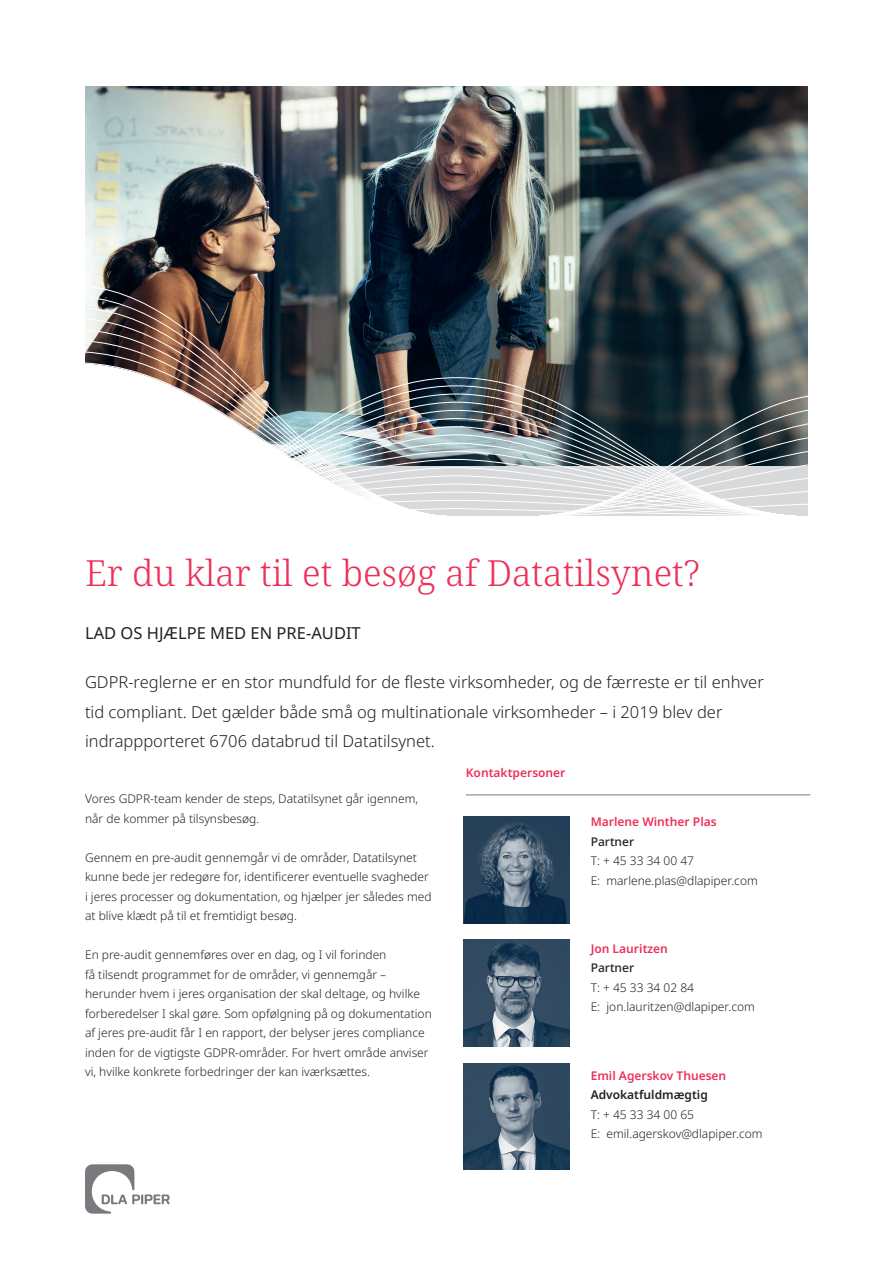
<style>
.page{position:relative;width:893px;height:1263px;background:#fff}
.page>*{position:absolute;margin:0;border:0;box-sizing:border-box;transform-origin:0 0}
.t1{font:300 36px "Noto Serif";color:#ee3058}
.t2{font:300 16.5px/29.2px "Noto Sans";color:#231f20}
.t3{font:16.5px "Noto Sans";color:#231f20}
.t4{font:300 12px/19.5px "Noto Sans";color:#231f20}
.t5{font:600 12px "Noto Sans";color:#ee3058}
.t6{font:600 12px "Noto Sans";color:#231f20}
.t7{font:500 12px "Noto Sans";color:#231f20}
</style>
<div class="page">
<img style="left:85px;top:86px;width:723px;height:307px">
<img style="left:463px;top:817px;width:107px;height:106px">
<img style="left:463px;top:940px;width:107px;height:106px">
<img style="left:463px;top:1063px;width:107px;height:107px">
<hr style="left:466px;top:795px;width:344px;height:1px;background:#787a7d">
<svg style="left:805px;top:393px;width:3px;height:123px"></svg>
<img style="left:85px;top:285px;width:372px;height:108px">
<img style="left:109px;top:377px;width:696px;height:139px">
<svg style="left:85px;top:1164px;width:85px;height:50px"></svg>
<h1 class="t1" style="left:85px;top:549px;width:616px">Er du klar til et besøg af Datatilsynet?</h1>
<h2 class="t3" style="left:85px;top:621px;width:277px">LAD OS HJÆLPE MED EN PRE-AUDIT</h2>
<h2 class="t2" style="left:85px;top:668px;width:680px">GDPR-reglerne er en stor mundfuld for de fleste virksomheder, og de færreste er til enhver tid compliant. Det gælder både små og multinationale virksomheder – i 2019 blev der indrappporteret 6706 databrud til Datatilsynet.</h2>
<p class="t4" style="left:85px;top:789px;width:335px">Vores GDPR-team kender de steps, Datatilsynet går igennem, når de kommer på tilsynsbesøg.</p>
<p class="t4" style="left:85px;top:848px;width:348px">Gennem en pre-audit gennemgår vi de områder, Datatilsynet kunne bede jer redegøre for, identificerer eventuelle svagheder i jeres processer og dokumentation, og hjælper jer således med at blive klædt på til et fremtidigt besøg.</p>
<p class="t4" style="left:85px;top:945px;width:348px">En pre-audit gennemføres over en dag, og I vil forinden<br>få tilsendt programmet for de områder, vi gennemgår – herunder hvem i jeres organisation der skal deltage, og hvilke forberedelser I skal gøre. Som opfølgning på og dokumentation af jeres pre-audit får I en rapport, der belyser jeres compliance inden for de vigtigste GDPR-områder. For hvert område anviser vi, hvilke konkrete forbedringer der kan iværksættes.</p>
<p class="t5" style="left:466px;top:764px;width:101px">Kontaktpersoner</p>
<p class="t5" style="left:591px;top:813px;width:128px">Marlene Winther Plas</p>
<p class="t7" style="left:591px;top:833px;width:45px">Partner</p>
<p class="t4" style="left:591px;top:851px;width:169px">T: + 45 33 34 00 47<br>E: marlene.plas@dlapiper.com</p>
<p class="t5" style="left:591px;top:940px;width:79px">Jon Lauritzen</p>
<p class="t7" style="left:591px;top:959px;width:45px">Partner</p>
<p class="t4" style="left:591px;top:978px;width:166px">T: + 45 33 34 02 84<br>E: jon.lauritzen@dlapiper.com</p>
<p class="t5" style="left:591px;top:1067px;width:137px">Emil Agerskov Thuesen</p>
<p class="t6" style="left:591px;top:1086px;width:119px">Advokatfuldmægtig</p>
<p class="t4" style="left:591px;top:1105px;width:173px">T: + 45 33 34 00 65<br>E: emil.agerskov@dlapiper.com</p>
</div>
